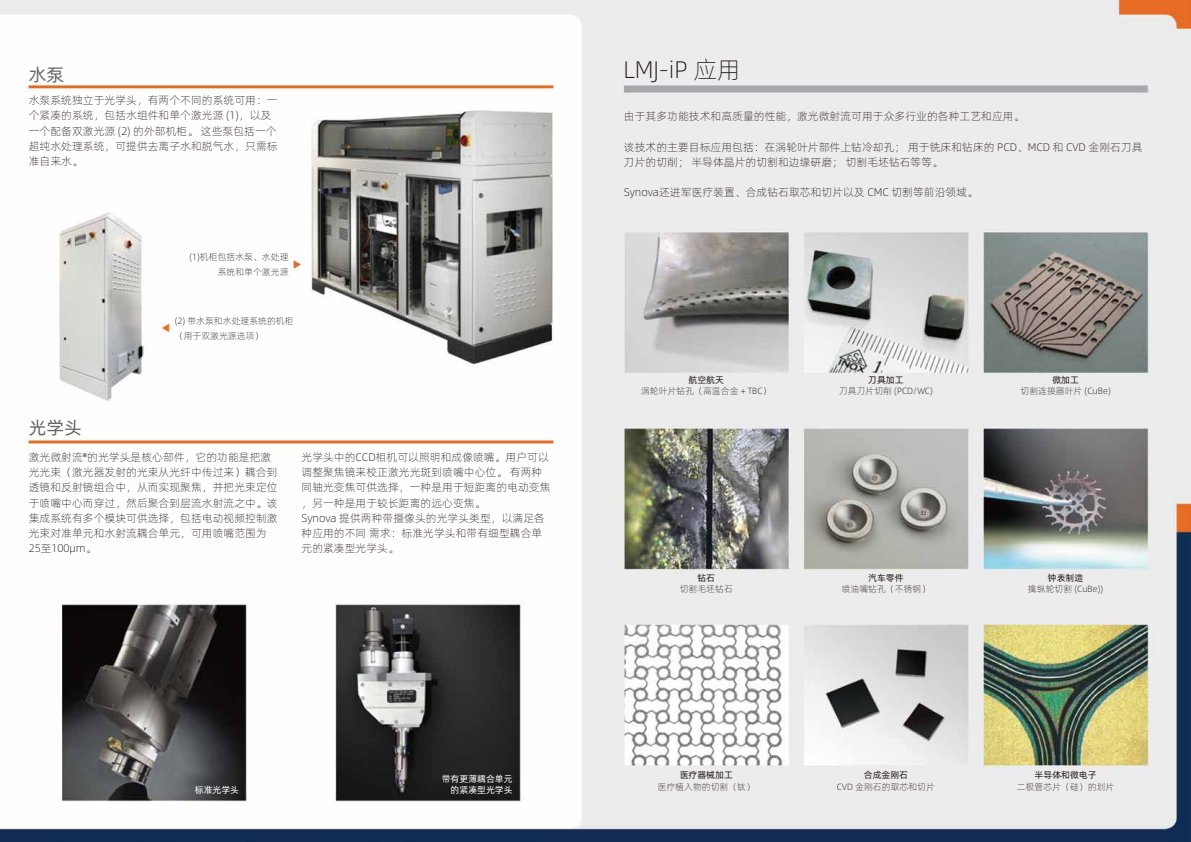
<style>
.page{position:relative;width:1191px;height:842px;background:#fff}
.page>*{position:absolute;margin:0;border:0;box-sizing:border-box;transform-origin:0 0}
.t1{font:24px "Alibaba Pu Hui Ti L";color:#221815}
.t2{font:18px "Alibaba Pu Hui Ti R";color:#666}
.t3{font:11px/15.2px "Alibaba Pu Hui Ti L";color:#221815}
.t4{font:9px/15.2px "Alibaba Pu Hui Ti L";color:#221815;text-align:right}
.t5{font:9px "Alibaba Pu Hui Ti R";color:#221815}
.t6{font:9px/11.2px "Alibaba Pu Hui Ti R";color:#fff;text-align:right}
</style>
<div class="page">
<img style="left:0;top:0;width:1190px;height:842px">
<h2 class="t2" style="left:29px;top:61px;width:37px">水泵</h2>
<h1 class="t1" style="left:623px;top:52px;width:119px">LMJ-iP 应用</h1>
<p class="t3" style="left:29px;top:92px;width:250px">水泵系统独立于光学头，有两个不同的系统可用：一个紧凑的系统，包括水组件和单个激光源 (1)，以及一个配备双激光源 (2) 的外部机柜。 这些泵包括一个超纯水处理系统，可提供去离子水和脱气水，只需标准自来水。</p>
<p class="t4" style="left:189px;top:248px;width:100px">(1)机柜包括水泵、水处理系统和单个激光源</p>
<h2 class="t2" style="left:29px;top:414px;width:55px">光学头</h2>
<p class="t4" style="left:175px;top:312px;width:120px;text-align:left">(2) 带水泵和水处理系统的机柜（用于双激光源选项）</p>
<p class="t3" style="left:29px;top:449px;width:250px">激光微射流®的光学头是核心部件，它的功能是把激光光束（激光器发射的光束从光纤中传过来）耦合到透镜和反射镜组合中，从而实现聚焦，并把光束定位于喷嘴中心而穿过，然后聚合到层流水射流之中。该集成系统有多个模块可供选择，包括电动视频控制激光束对准单元和水射流耦合单元，可用喷嘴范围为<br>25至100µm。</p>
<p class="t3" style="left:301px;top:449px;width:250px">光学头中的CCD相机可以照明和成像喷嘴。用户可以调整聚焦镜来校正激光光斑到喷嘴中心位。 有两种同轴光变焦可供选择，一种是用于短距离的电动变焦，另一种是用于较长距离的远心变焦。<br>Synova 提供两种带摄像头的光学头类型，以满足各种应用的不同 需求：标准光学头和带有细型耦合单元的紧凑型光学头。</p>
<p class="t6" style="left:195px;top:784px;width:46px">标准光学头</p>
<p class="t6" style="left:442px;top:772px;width:72px">带有更薄耦合单元的紧凑型光学头</p>
<p class="t3" style="left:624px;top:108px;width:402px">由于其多功能技术和高质量的性能，激光微射流可用于众多行业的各种工艺和应用。</p>
<p class="t3" style="left:624px;top:139px;width:520px">该技术的主要目标应用包括：在涡轮叶片部件上钻冷却孔； 用于铣床和钻床的 PCD、MCD 和 CVD 金刚石刀具刀片的切削； 半导体晶片的切割和边缘研磨； 切割毛坯钻石等等。</p>
<p class="t3" style="left:624px;top:184px;width:355px">Synova还进军医疗装置、合成钻石取芯和切片以及 CMC 切割等前沿领域。</p>
<p class="t5" style="left:688px;top:373px;width:37px">航空航天</p>
<p class="t4" style="left:641px;top:383px;width:132px">涡轮叶片钻孔（高温合金 + TBC）</p>
<p class="t5" style="left:868px;top:373px;width:37px">刀具加工</p>
<p class="t4" style="left:839px;top:383px;width:95px">刀具刀片切削 (PCD/WC)</p>
<p class="t5" style="left:1052px;top:373px;width:28px">微加工</p>
<p class="t4" style="left:1020px;top:383px;width:92px">切割连接器叶片 (CuBe)</p>
<p class="t5" style="left:697px;top:571px;width:19px">钻石</p>
<p class="t4" style="left:679px;top:581px;width:55px">切割毛坯钻石</p>
<p class="t5" style="left:868px;top:571px;width:37px">汽车零件</p>
<p class="t4" style="left:841px;top:581px;width:90px">喷油嘴钻孔（不锈钢）</p>
<p class="t5" style="left:1048px;top:571px;width:37px">钟表制造</p>
<p class="t4" style="left:1028px;top:581px;width:77px">擒纵轮切割 (CuBe))</p>
<p class="t5" style="left:679px;top:768px;width:55px">医疗器械加工</p>
<p class="t4" style="left:657px;top:778px;width:99px">医疗植入物的切割（钛）</p>
<p class="t5" style="left:864px;top:768px;width:46px">合成金刚石</p>
<p class="t4" style="left:837px;top:778px;width:99px">CVD 金刚石的取芯和切片</p>
<p class="t5" style="left:1034px;top:768px;width:63px">半导体和微电子</p>
<p class="t4" style="left:1017px;top:778px;width:99px">二极管芯片（硅）的划片</p>
</div>
